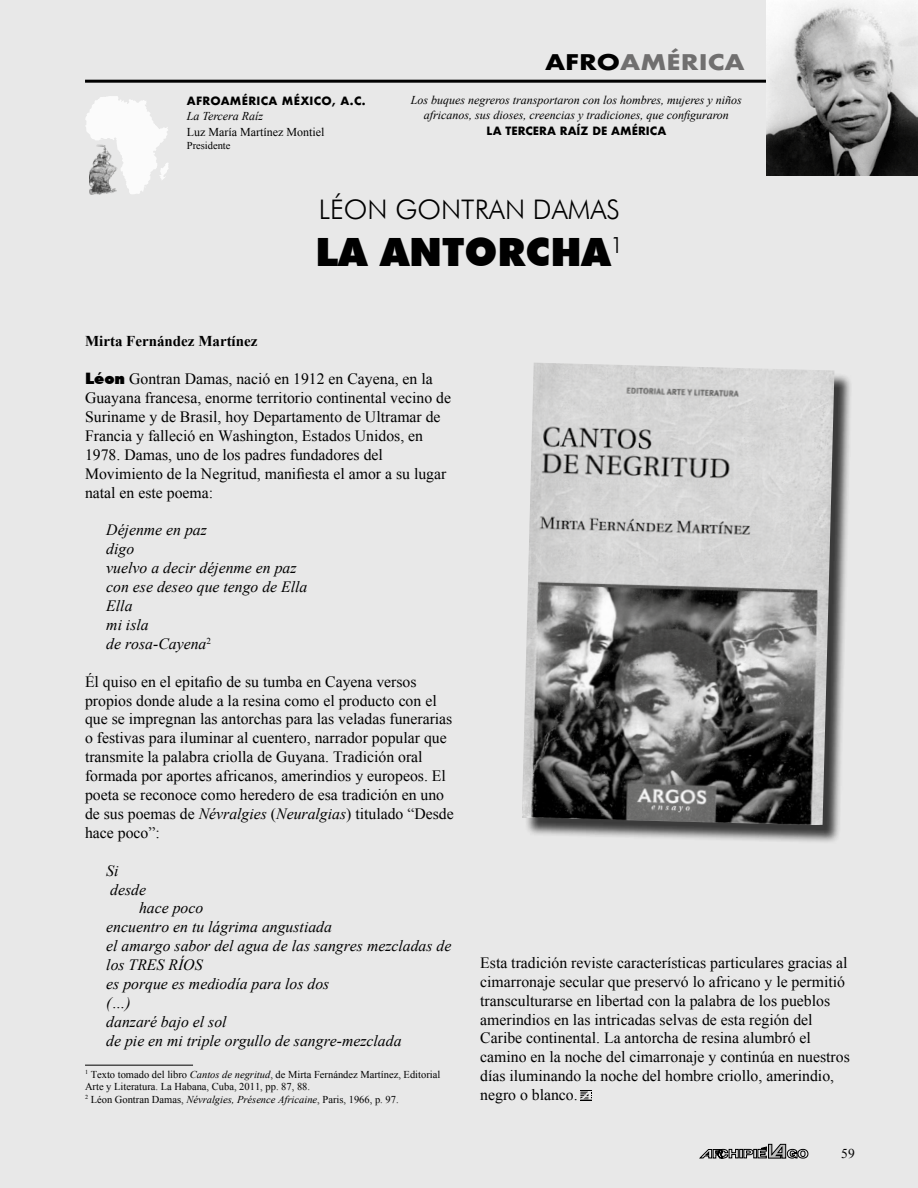
<style>
.page{position:relative;width:918px;height:1188px;background:#e3e3e3}
.page>*{position:absolute;margin:0;border:0;box-sizing:border-box;transform-origin:0 0}
.t1{font:900 39px "Futura BT";color:#000}
.t2{font:300 27px "Futura BT";color:#000}
.t3{font:700 21px "Futura";color:#706f6f;scale:1.2 1}
.t4{font:15.75px/18.9px "Times New Roman";color:#000}
.t5{font:italic 15.75px/18.9px "Times New Roman";color:#000}
.t6{font:700 15px "Times New Roman";color:#000}
.t7{font:13.5px "Times New Roman";color:#000}
.t8{font:italic 12px/14.4px "Times New Roman";color:#000;text-align:center}
.t9{font:12px "Times New Roman";color:#000}
.t10{font:700 11.1px "Futura";letter-spacing:.025em;color:#000}
.t11{font:700 11.1px "Futura";letter-spacing:.005em;color:#000}
.t12{font:10.5px/12.6px "Times New Roman";color:#000}
.s1{color:#000}
.s2{font-family:"Futura BT";font-weight:900}
.s3{font-style:italic}
</style>
<div class="page">
<hr style="left:85px;top:80px;width:769px;height:3px;background:#000">
<img style="left:767px;top:0;width:151px;height:175px">
<svg style="left:85px;top:96px;width:83px;height:99px"></svg>
<img style="left:89px;top:141px;width:28px;height:53px">
<hr style="left:85px;top:1065px;width:108px;height:1px;background:#000">
<div style="left:525px;top:365px;width:328px;height:479px;background:#000;opacity:.75"></div>
<img style="left:522px;top:363px;width:312px;height:462px">
<svg style="left:699px;top:1144px;width:109px;height:15px"></svg>
<svg style="left:580px;top:1090px;width:12px;height:11px"></svg>
<p class="t10" style="left:187px;top:93px;width:180px">AFROAMÉRICA MÉXICO, A.C.</p>
<p class="t8" style="left:187px;top:108px;width:78px">La Tercera Raíz</p>
<p class="t9" style="left:187px;top:124px;width:139px">Luz María Martínez Montiel</p>
<p class="t12" style="left:187px;top:139px;width:45px">Presidente</p>
<h3 class="t3" style="left:545px;top:47px;width:168px"><span class="s1">AFRO</span>AMÉRICA</h3>
<p class="t8" style="left:411px;top:93px;width:333px">Los buques negreros transportaron con los hombres, mujeres y niños africanos, sus dioses, creencias y tradiciones, que configuraron</p>
<p class="t11" style="left:486px;top:123px;width:182px">LA TERCERA RAÍZ DE AMÉRICA</p>
<h2 class="t2" style="left:319px;top:193px;width:303px">LÉON GONTRAN DAMAS</h2>
<h1 class="t1" style="left:315px;top:228px;width:310px">LA ANTORCHA<sup>1</sup></h1>
<p class="t6" style="left:85px;top:331px;width:174px">Mirta Fernández Martínez</p>
<p class="t4" style="left:85px;top:369px;width:368px"><span class="s2">Léon</span> Gontran Damas, nació en 1912 en Cayena, en la Guayana francesa, enorme territorio continental vecino de Suriname y de Brasil, hoy Departamento de Ultramar de Francia y falleció en Washington, Estados Unidos, en 1978. Damas, uno de los padres fundadores del Movimiento de la Negritud, manifiesta el amor a su lugar natal en este poema:</p>
<p class="t5" style="left:106px;top:520px;width:203px">Déjenme en paz<br>digo<br>vuelvo a decir déjenme en paz con ese deseo que tengo de Ella<br>Ella<br>mi isla<br>de rosa-Cayena<sup>2</sup></p>
<p class="t4" style="left:85px;top:672px;width:370px">Él quiso en el epitafio de su tumba en Cayena versos propios donde alude a la resina como el producto con el que se impregnan las antorchas para las veladas funerarias o festivas para iluminar al cuentero, narrador popular que transmite la palabra criolla de Guyana. Tradición oral formada por aportes africanos, amerindios y europeos. El poeta se reconoce como heredero de esa tradición en uno de sus poemas de <span class="s3">Névralgies</span> (<span class="s3">Neuralgias</span>) titulado “Desde hace poco”:</p>
<p class="t5" style="left:106px;top:861px;width:14px">Si</p>
<p class="t5" style="left:110px;top:880px;width:37px">desde</p>
<p class="t5" style="left:139px;top:898px;width:66px">hace poco</p>
<p class="t5" style="left:106px;top:917px;width:227px">encuentro en tu lágrima angustiada</p>
<p class="t5" style="left:106px;top:936px;width:347px">el amargo sabor del agua de las sangres mezcladas de</p>
<p class="t5" style="left:106px;top:955px;width:98px">los TRES RÍOS</p>
<p class="t5" style="left:106px;top:974px;width:225px">es porque es mediodía para los dos</p>
<p class="t5" style="left:106px;top:993px;width:26px">(…)</p>
<p class="t5" style="left:106px;top:1012px;width:122px">danzaré bajo el sol</p>
<p class="t5" style="left:106px;top:1031px;width:297px">de pie en mi triple orgullo de sangre-mezclada</p>
<p class="t12" style="left:85px;top:1068px;width:357px"><sup>1</sup> Texto tomado del libro <span class="s3">Cantos de negritud</span>, de Mirta Fernández Martínez, Editorial<br>Arte y Literatura. La Habana, Cuba, 2011, pp. 87, 88.<br><sup>2</sup> Léon Gontran Damas, <span class="s3">Névralgies, Présence Africaine</span>, Paris, 1966, p. 97.</p>
<p class="t4" style="left:480px;top:953px;width:371px">Esta tradición reviste características particulares gracias al cimarronaje secular que preservó lo africano y le permitió transculturarse en libertad con la palabra de los pueblos amerindios en las intricadas selvas de esta región del Caribe continental. La antorcha de resina alumbró el camino en la noche del cimarronaje y continúa en nuestros días iluminando la noche del hombre criollo, amerindio, negro o blanco.</p>
<p class="t7" style="left:841px;top:1144px;width:15px">59</p>
</div>
